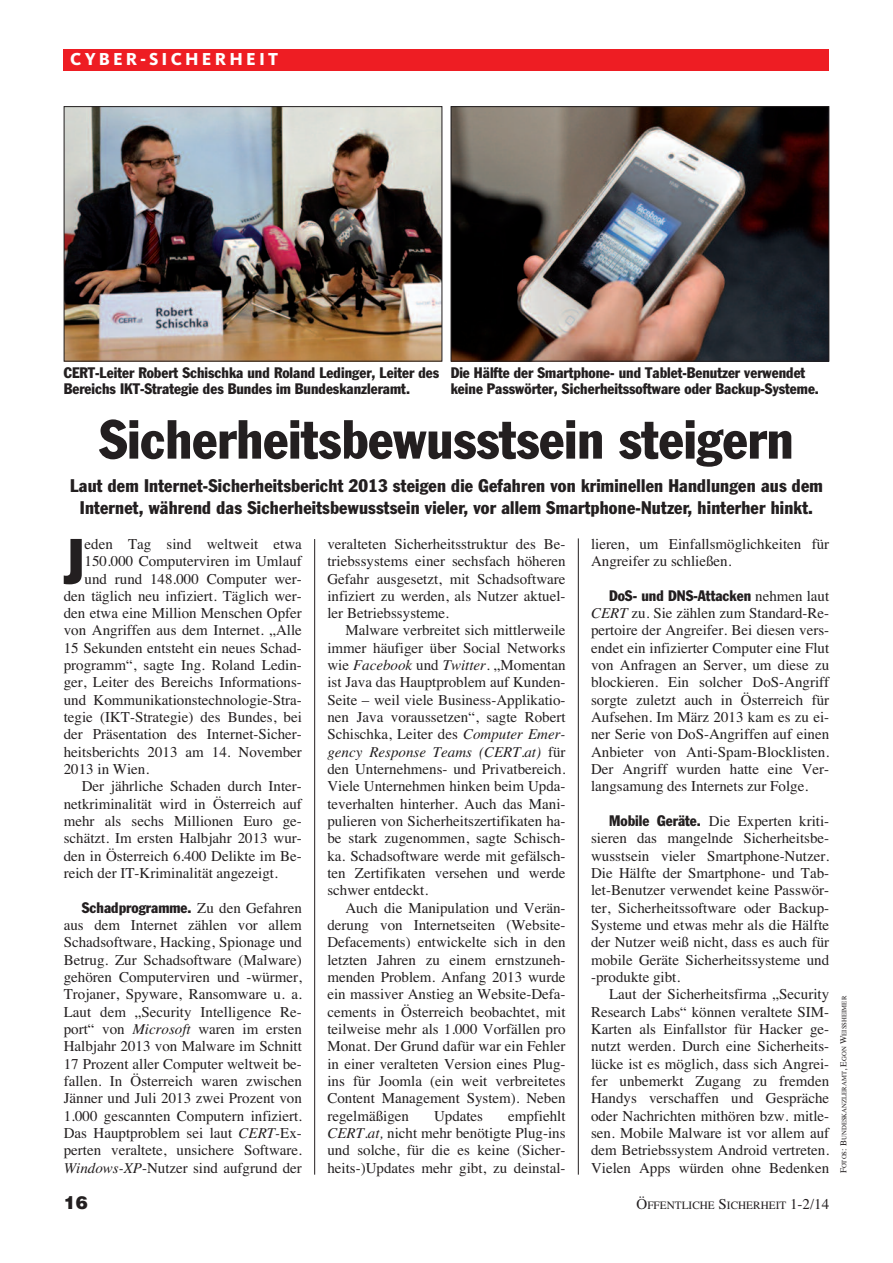
<style>
.page{position:relative;width:893px;height:1263px;background:#fff}
.page>*{position:absolute;margin:0;border:0;box-sizing:border-box;transform-origin:0 0}
.t1{font:condensed 62.55px "Franklin Gothic";color:#231f20}
.t2{font:condensed 54px "Franklin Gothic";color:#231f20}
.t3{font:condensed 18px/21.6px "Franklin Gothic";letter-spacing:.01em;color:#231f20;text-align:center}
.t4{font:800 18px "Kievit";letter-spacing:.175em;color:#fff}
.t5{font:900 18px "Helvetica";color:#231f20}
.t6{font:15px/17.2px "Times";color:#231f20;text-align:justify}
.t7{font:condensed 15px/15.8px "Franklin Gothic";color:#231f20}
.t8{font:11.25px "Times";color:#231f20}
.t9{font:6.75px "Times";color:#231f20}
.s1{font-family:"Times";font-stretch:normal}
.s2{font-style:italic}
.s3{font-family:"Franklin Gothic";font-stretch:condensed}
.s4{font-size:15px}
.s5{font-size:9px}
</style>
<div class="page">
<hr style="left:314px;top:539px;width:1px;height:635px;background:#231f20">
<hr style="left:578px;top:538px;width:1px;height:637px;background:#231f20">
<div style="left:64px;top:49px;width:765px;height:21px;background:#ee1d23"></div>
<img style="left:66px;top:108px;width:374px;height:251px">
<div style="left:64px;top:106px;width:378px;height:255px;border:1px solid #231f20"></div>
<img style="left:453px;top:108px;width:374px;height:251px">
<div style="left:451px;top:106px;width:378px;height:255px;border:1px solid #231f20"></div>
<p class="t4" style="left:70px;top:53px;width:209px">CYBER-SICHERHEIT</p>
<p class="t7" style="left:64px;top:366px;width:377px">CERT-Leiter Robert Schischka und Roland Ledinger, Leiter des<br>Bereichs IKT-Strategie des Bundes im Bundeskanzleramt.</p>
<p class="t7" style="left:451px;top:366px;width:370px">Die Hälfte der Smartphone- und Tablet-Benutzer verwendet keine Passwörter, Sicherheitssoftware oder Backup-Systeme.</p>
<h2 class="t2" style="left:99px;top:420px;width:696px">Sicherheitsbewusstsein steigern</h2>
<p class="t3" style="left:70px;top:476px;width:754px">Laut dem Internet-Sicherheitsbericht 2013 steigen die Gefahren von kriminellen Handlungen aus dem<br>Internet, während das Sicherheitsbewusstsein vieler, vor allem Smartphone-Nutzer, hinterher hinkt.</p>
<h1 class="t1" style="left:64px;top:539px;width:22px">J</h1>
<p class="t6" style="left:85px;top:535px;width:219px">eden tag sind weltweit etwa</p>
<p class="t6" style="left:85px;top:552px;width:219px">150.000 computerviren im umlauf</p>
<p class="t6" style="left:85px;top:570px;width:219px">und rund 148.000 computer wer-</p>
<p class="t6" style="left:64px;top:587px;width:240px">den täglich neu infiziert. täglich wer-</p>
<p class="t6" style="left:64px;top:604px;width:240px">den etwa eine million menschen opfer</p>
<p class="t6" style="left:64px;top:622px;width:240px">von angriffen aus dem internet. „alle</p>
<p class="t6" style="left:64px;top:639px;width:240px">15 sekunden entsteht ein neues schad-</p>
<p class="t6" style="left:64px;top:656px;width:240px">programm“, sagte ing. roland ledin-</p>
<p class="t6" style="left:64px;top:674px;width:240px">ger, leiter des Bereichs informations-</p>
<p class="t6" style="left:64px;top:691px;width:240px">und kommunikationstechnologie-stra-</p>
<p class="t6" style="left:64px;top:708px;width:240px">tegie (ikt-strategie) des Bundes, bei</p>
<p class="t6" style="left:64px;top:726px;width:240px">der Präsentation des internet-sicher-</p>
<p class="t6" style="left:64px;top:743px;width:240px">heitsberichts 2013 am 14. november</p>
<p class="t6" style="left:64px;top:760px;width:87px">2013 in Wien.</p>
<p class="t6" style="left:82px;top:778px;width:222px">der jährliche schaden durch inter-</p>
<p class="t6" style="left:64px;top:795px;width:240px">netkriminalität wird in Österreich auf</p>
<p class="t6" style="left:64px;top:812px;width:240px">mehr als sechs millionen euro ge-</p>
<p class="t6" style="left:64px;top:830px;width:240px">schätzt. im ersten halbjahr 2013 wur-</p>
<p class="t6" style="left:64px;top:847px;width:240px">den in Österreich 6.400 delikte im Be-</p>
<p class="t6" style="left:64px;top:864px;width:216px">reich der it-kriminalität angezeigt.</p>
<p class="t7" style="left:82px;top:901px;width:222px">Schadprogramme. <span class="s1">zu den gefahren</span></p>
<p class="t6" style="left:64px;top:916px;width:240px">aus dem internet zählen vor allem schadsoftware, hacking, spionage und Betrug. zur schadsoftware (malware) gehören computerviren und -würmer, trojaner, spyware, ransomware u. a. laut dem „security intelligence re&shy;port“ von <span class="s2">Microsoft</span> waren im ersten halbjahr 2013 von malware im schnitt 17 Prozent aller computer weltweit be&shy;fallen. in Österreich waren zwischen Jänner und Juli 2013 zwei Prozent von 1.000 gescannten computern infiziert. das hauptproblem sei laut <span class="s2">CERT-</span>ex&shy;perten veraltete, unsichere software.<br><span class="s2">Windows-XP</span>-nutzer sind aufgrund der</p>
<p class="t6" style="left:327px;top:535px;width:240px">veralteten sicherheitsstruktur des Be&shy;triebssystems einer sechsfach höheren gefahr ausgesetzt, mit schadsoftware infiziert zu werden, als nutzer aktuel&shy;ler Betriebssysteme.</p>
<p class="t6" style="left:327px;top:622px;width:240px;text-indent:18px">malware verbreitet sich mittlerweile immer häufiger über social networks wie <span class="s2">Facebook</span> und <span class="s2">Twitter.</span> „momentan ist Java das hauptproblem auf kunden&shy;seite – weil viele Business-applikatio&shy;nen Java voraussetzen“, sagte robert schischka, leiter des <span class="s2">Computer Emer&shy;gency Response Teams (CERT.at)</span> für den unternehmens- und Privatbereich.<br>Viele unternehmen hinken beim upda&shy;teverhalten hinterher. auch das mani&shy;pulieren von sicherheitszertifikaten ha&shy;be stark zugenommen, sagte schisch&shy;ka. schadsoftware werde mit gefälsch&shy;ten zertifikaten versehen und werde schwer entdeckt.</p>
<p class="t6" style="left:327px;top:899px;width:240px;text-indent:18px">auch die manipulation und Verän&shy;derung von internetseiten (Website&shy;defacements) entwickelte sich in den letzten Jahren zu einem ernstzuneh&shy;menden Problem. anfang 2013 wurde ein massiver anstieg an Website-defa&shy;cements in Österreich beobachtet, mit teilweise mehr als 1.000 Vorfällen pro monat. der grund dafür war ein Fehler in einer veralteten Version eines Plug&shy;ins für Joomla (ein weit verbreitetes content management system). neben regelmäßigen</p>
<p class="t6" style="left:327px;top:1107px;width:240px;text-indent:181px">empfiehlt <span class="s2">CERT.at,</span> nicht mehr benötigte Plug-ins und solche, für die es keine (sicher&shy;heits-)updates mehr gibt, zu deinstal-</p>
<p class="t6" style="left:434px;top:1107px;width:51px">updates</p>
<p class="t6" style="left:591px;top:535px;width:240px">lieren, um einfallsmöglichkeiten für angreifer zu schließen.</p>
<p class="t7" style="left:609px;top:589px;width:222px">DoS- und DNS-Attacken <span class="s1">nehmen laut</span></p>
<p class="t6" style="left:591px;top:604px;width:240px"><span class="s2">CERT</span> zu. sie zählen zum standard-re&shy;pertoire der angreifer. Bei diesen vers&shy;endet ein infizierter computer eine Flut von anfragen an server, um diese zu blockieren. ein solcher dos-angriff sorgte zuletzt auch in Österreich für aufsehen. im märz 2013 kam es zu ei&shy;ner serie von dos-angriffen auf einen anbieter von anti-spam-Blocklisten. der angriff wurden hatte eine Ver&shy;langsamung des internets zur Folge.</p>
<p class="t6" style="left:591px;top:812px;width:240px;text-indent:18px"><span class="s3">Mobile Geräte.</span> die experten kriti&shy;sieren das mangelnde sicherheitsbe&shy;wusstsein vieler smartphone-nutzer. die hälfte der smartphone- und tab&shy;let-Benutzer verwendet keine Passwör&shy;ter, sicherheitssoftware oder Backup&shy;systeme und etwas mehr als die hälfte der nutzer weiß nicht, dass es auch für mobile geräte sicherheitssysteme und -produkte gibt.</p>
<p class="t6" style="left:591px;top:985px;width:240px;text-indent:18px">laut der sicherheitsfirma „security research labs“ können veraltete sim&shy;karten als einfallstor für hacker ge&shy;nutzt werden. durch eine sicherheits&shy;lücke ist es möglich, dass sich angrei&shy;fer unbemerkt zugang zu fremden handys verschaffen und gespräche oder nachrichten mithören bzw. mitle&shy;sen. mobile malware ist vor allem auf dem Betriebssystem android vertreten.<br>Vielen apps würden ohne Bedenken</p>
<p class="t5" style="left:64px;top:1192px;width:26px">16</p>
<p class="t8" style="left:636px;top:1198px;width:194px"><span class="s4">Ö</span>FFentliche <span class="s4">s</span>icherheit <span class="s4">1-2/14</span></p>
<p class="t9" style="left:840px;top:1173px;width:179px;rotate:-90deg"><span class="s5">F</span>otos<span class="s5">: B</span>undeskanzleramt<span class="s5">, e</span>gon <span class="s5">W</span>eissheimer</p>
</div>
